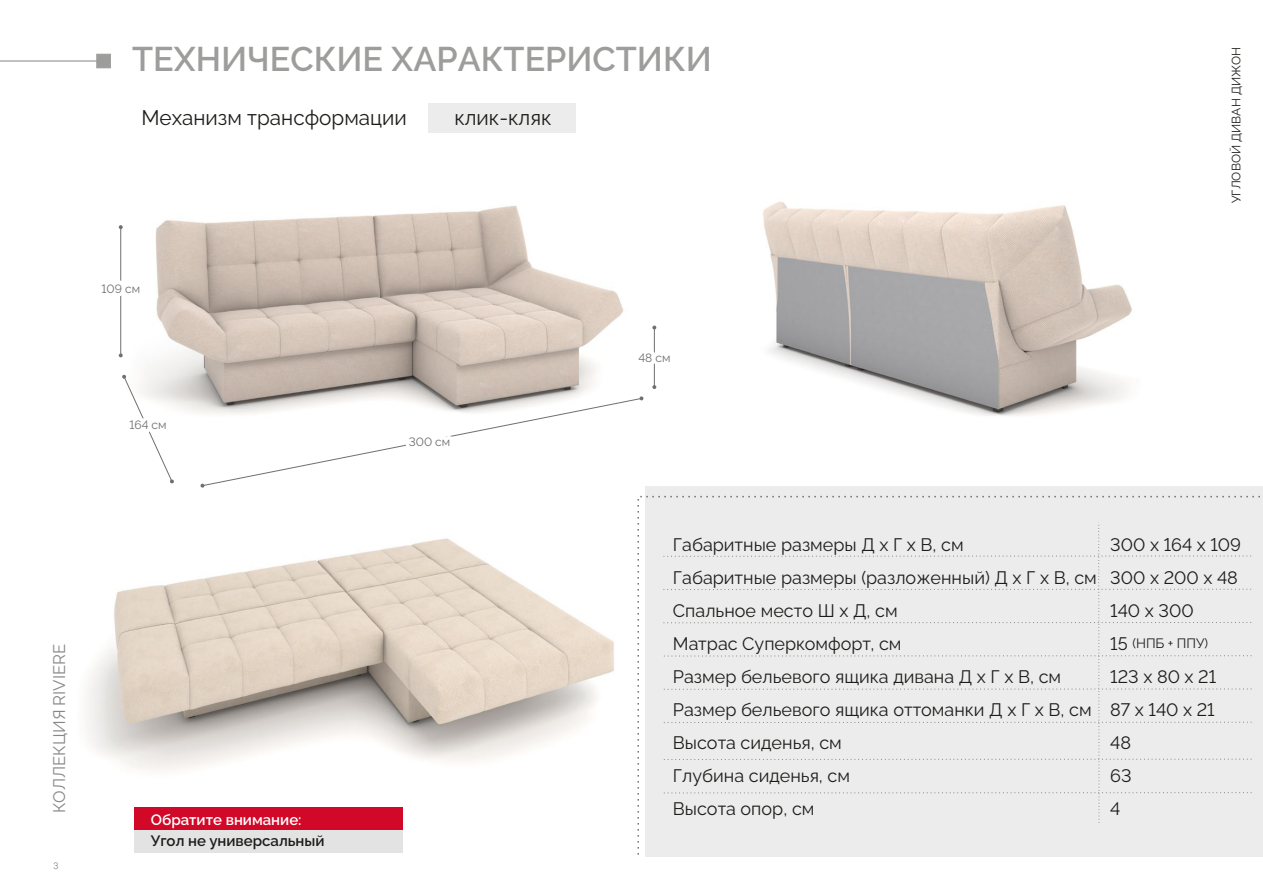
<style>
.page{position:relative;width:1263px;height:893px;background:#fff}
.page>*{position:absolute;margin:0;border:0;box-sizing:border-box;transform-origin:0 0}
.t1{font:700 34.05px "Raleway v 4020 Semi";color:#9d9d9c}
.t2{font:21px "Raleway v 4020 Regular";color:#1d1d1b}
.t3{font:18px/33px "Raleway v 4020 Regular";color:#1d1d1b}
.t4{font:16.65px "Raleway v 4020 Regular";color:#878787}
.t5{font:700 15px "Raleway v 4020 Semi";color:#1d1d1b}
.t6{font:700 15px "Raleway v 4020 Semi";color:#fff}
.t7{font:13.5px "Raleway v 4020 Regular";color:#1d1d1b}
.t8{font:12.15px "Raleway v 4020 Regular";color:#1d1d1b}
.t9{font:12px "Raleway v 4020 Regular";color:#706f6f}
.t10{font:300 9.15px "Roboto";color:#706f6f}
.s1{font-size:18px}
</style>
<div class="page">
<img style="left:763px;top:202px;width:369px;height:214px">
<img style="left:87px;top:538px;width:528px;height:278px">
<div style="left:96px;top:54px;width:15px;height:14px;background:#9d9d9c;border:1px solid #9d9c9c"></div>
<hr style="left:0;top:60px;width:104px;height:2px;background:#9d9c9c">
<img style="left:118px;top:205px;width:539px;height:290px">
<div style="left:646px;top:486px;width:617px;height:371px;background:#ececec"></div>
<svg style="left:637px;top:495px;width:623px;height:361px"></svg>
<svg style="left:663px;top:522px;width:589px;height:301px"></svg>
<div style="left:428px;top:103px;width:148px;height:30px;background:#ececec"></div>
<hr style="left:120px;top:227px;width:1px;height:128px;background:#706f6f">
<svg style="left:119px;top:353px;width:4px;height:4px"></svg>
<svg style="left:119px;top:225px;width:4px;height:4px"></svg>
<svg style="left:118px;top:246px;width:29px;height:60px"></svg>
<hr style="left:654px;top:327px;width:1px;height:60px;background:#706f6f">
<svg style="left:652px;top:385px;width:4px;height:4px"></svg>
<div style="left:134px;top:830px;width:268px;height:23px;background:#e3e3e3"></div>
<svg style="left:629px;top:326px;width:28px;height:49px"></svg>
<svg style="left:122px;top:374px;width:52px;height:110px"></svg>
<svg style="left:200px;top:396px;width:444px;height:92px"></svg>
<div style="left:134px;top:807px;width:268px;height:23px;background:#d10827"></div>
<h1 class="t1" style="left:132px;top:33px;width:581px">ТЕХНИЧЕСКИЕ ХАРАКТЕРИСТИКИ</h1>
<p class="t8" style="left:1227px;top:203px;width:157px;rotate:-90deg">УГЛОВОЙ ДИВАН ДИЖОН</p>
<p class="t2" style="left:141px;top:101px;width:267px">Механизм трансформации</p>
<p class="t2" style="left:454px;top:101px;width:99px">клик-кляк</p>
<p class="t9" style="left:102px;top:279px;width:40px">109 см</p>
<p class="t9" style="left:129px;top:415px;width:39px">164 см</p>
<p class="t9" style="left:409px;top:432px;width:43px">300 см</p>
<p class="t9" style="left:638px;top:348px;width:34px">48 см</p>
<p class="t4" style="left:46px;top:813px;width:171px;rotate:-90deg">КОЛЛЕКЦИЯ RIVIERE</p>
<p class="t10" style="left:53px;top:860px;width:7px">3</p>
<p class="t6" style="left:151px;top:808px;width:152px">Обратите внимание:</p>
<p class="t5" style="left:151px;top:829px;width:175px">Угол не универсальный</p>
<p class="t3" style="left:673px;top:526px;width:425px">Габаритные размеры Д х Г х В, см<br>Габаритные размеры (разложенный) Д х Г х В, см<br>Спальное место Ш х Д, см<br>Матрас Суперкомфорт, см<br>Размер бельевого ящика дивана Д х Г х В, см<br>Размер бельевого ящика оттоманки Д х Г х В, см<br>Высота сиденья, см<br>Глубина сиденья, см<br>Высота опор, см</p>
<p class="t3" style="left:1110px;top:526px;width:132px">300 х 164 х 109<br>300 х 200 х 48<br>140 х 300</p>
<p class="t7" style="left:1110px;top:633px;width:99px"><span class="s1">15</span> (НПБ + ППУ)</p>
<p class="t3" style="left:1110px;top:658px;width:107px">123 х 80 х 21<br>87 х 140 х 21<br>48<br>63<br>4</p>
</div>
